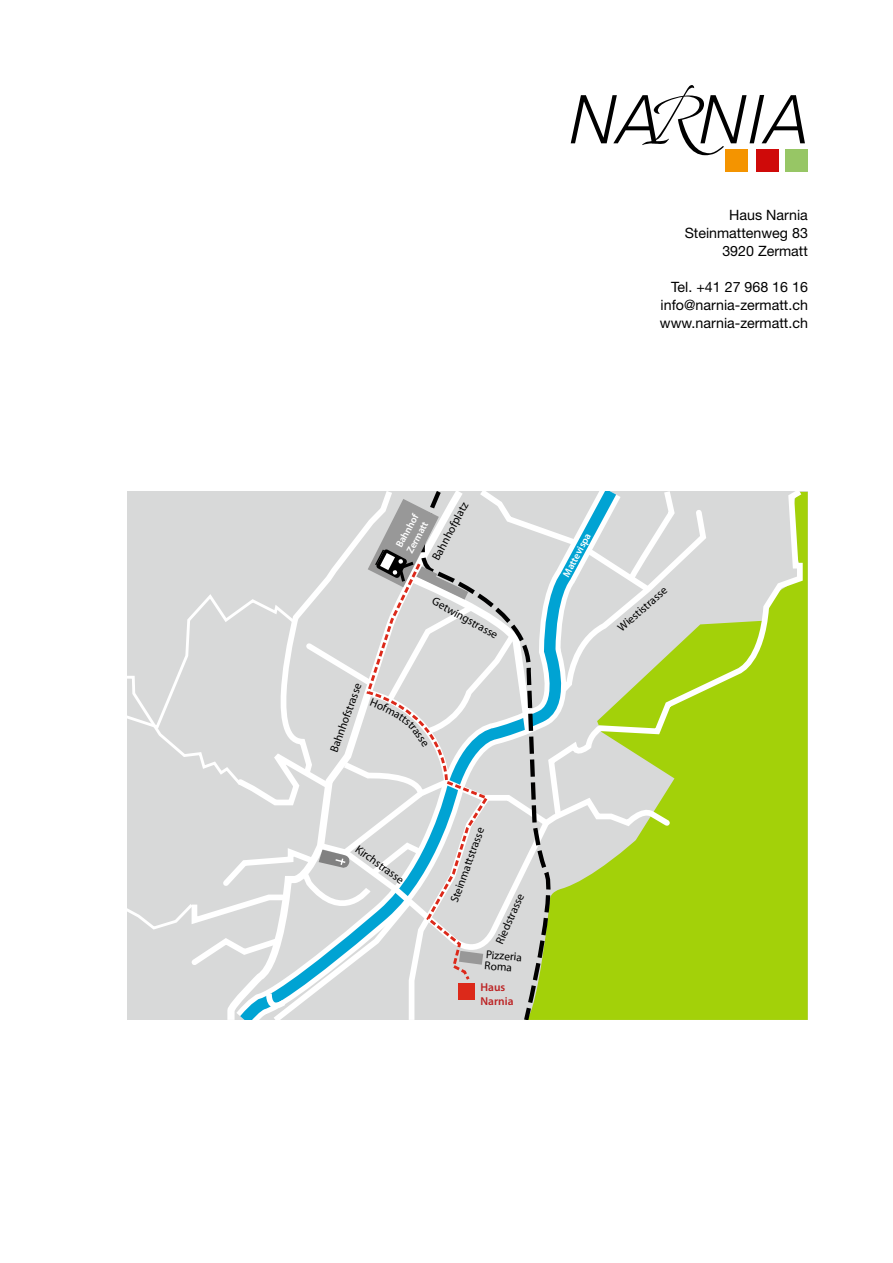
<style>
.page{position:relative;width:893px;height:1263px;background:#fff}
.page>*{position:absolute;margin:0;border:0;box-sizing:border-box;transform-origin:0 0}
.t1{font:14.25px/18px "Helvetica Neue LT Std";color:#000;text-align:right}
.t2{font:11.4px/11.6px "Myriad Pro";color:#000}
.t3{font:600 11.4px/13.8px "Myriad Pro";color:#bc2324}
.t4{font:600 10.05px/12px "Myriad Pro";color:#fff}
</style>
<div class="page">
<div style="left:709px;top:838px;width:99px;height:182px;background:#a3d109"></div>
<svg style="left:709px;top:492px;width:99px;height:346px;background:#b6d54e"></svg>
<svg style="left:571px;top:85px;width:234px;height:70px"></svg>
<div style="left:726px;top:150px;width:22px;height:22px;background:#f49400"></div>
<div style="left:756px;top:150px;width:22px;height:22px;background:#cf0a09"></div>
<div style="left:786px;top:150px;width:22px;height:22px;background:#97c665"></div>
<svg style="left:128px;top:492px;width:581px;height:528px;background:#cdd7be"></svg>
<p class="t1" style="left:685px;top:206px;width:125px">Haus Narnia<br>Steinmattenweg 83<br>3920 Zermatt</p>
<p class="t1" style="left:660px;top:278px;width:150px;text-align:justify;text-indent:11px">Tel. +41 27 968 16 16 info@narnia-zermatt.ch www.narnia-zermatt.ch</p>
<p class="t2" style="left:430px;top:556px;width:65px;rotate:-62deg">Bahnhofplatz</p>
<p class="t4" style="left:393px;top:544px;width:39px;rotate:-62deg">Bahnhof<br>Zermatt</p>
<p class="t2" style="left:328px;top:750px;width:74px;rotate:-70deg">Bahnhofstrasse</p>
<p class="t2" style="left:436px;top:595px;width:75px;rotate:29deg">Getwingstrasse</p>
<p class="t2" style="left:360px;top:843px;width:58px;rotate:36deg">Kirchstrasse</p>
<p class="t2" style="left:448px;top:900px;width:81px;rotate:-70deg">Steinmattstrasse</p>
<p class="t2" style="left:494px;top:941px;width:55px;rotate:-66deg">Riedstrasse</p>
<p class="t2" style="left:486px;top:948px;width:38px;rotate:5deg">Pizzeria<br>Roma</p>
<p class="t3" style="left:481px;top:980px;width:34px">Haus<br>Narnia</p>
<p class="t4" style="left:560px;top:573px;width:50px;rotate:-62deg">Mattevispa</p>
<p class="t2" style="left:615px;top:624px;width:63px;rotate:-41deg">Wiestistrasse</p>
</div>
